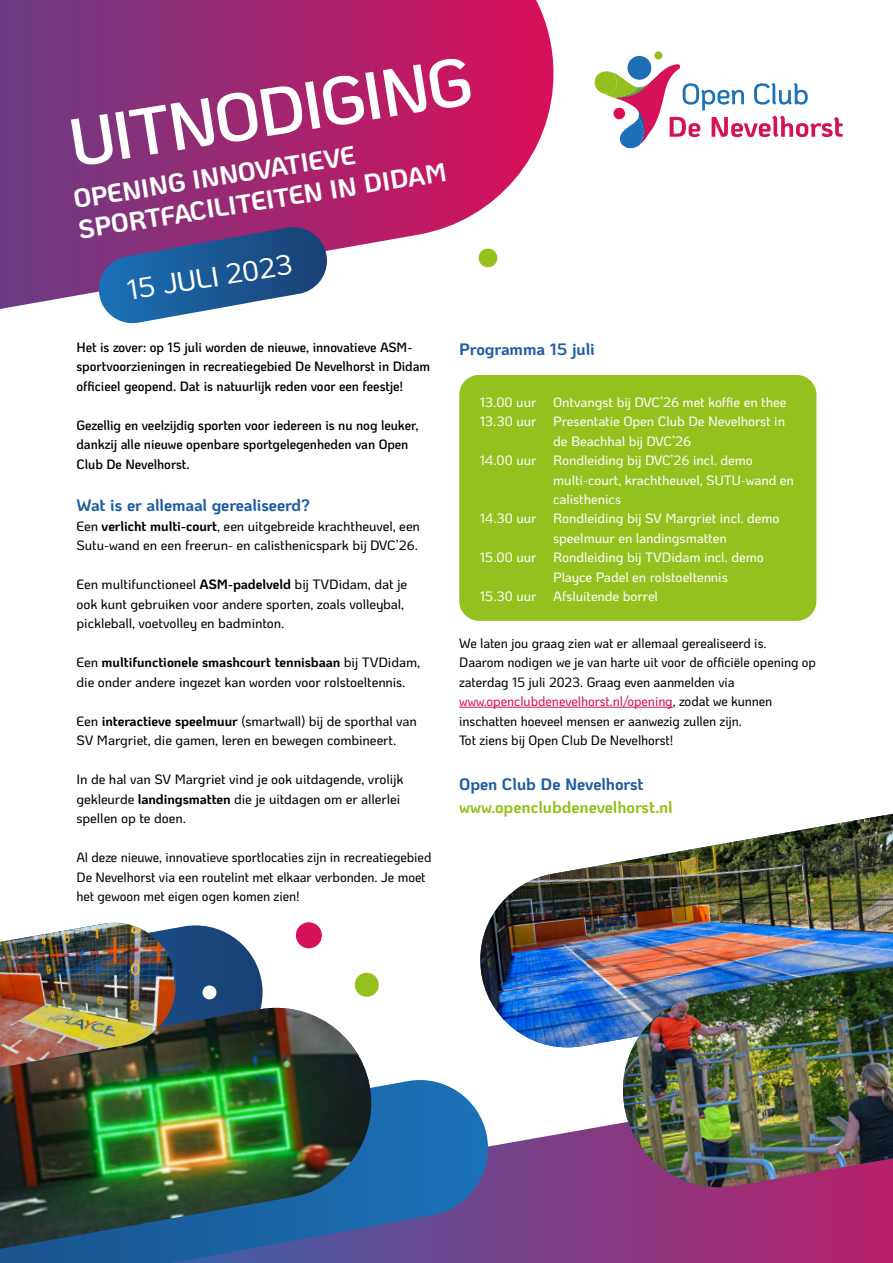
<style>
.page{position:relative;width:893px;height:1263px;background:#fff}
.page>*{position:absolute;margin:0;border:0;box-sizing:border-box;transform-origin:0 0}
.t1{font:600 67.2px "Ko Ho";color:#fff}
.t2{font:500 28.05px "Ko Ho";color:#fff}
.t3{font:700 25.95px/30.8px "Ko Ho";color:#fff}
.t4{font:700 16.5px "Ko Ho";letter-spacing:-.005em;color:#1f5ca3}
.t5{font:700 16.5px "Ko Ho";letter-spacing:-.005em;color:#95c11f}
.t6{font:500 13.5px/19.5px "Ko Ho";letter-spacing:-.005em;color:#000}
.t7{font:500 13.5px/19.5px "Ko Ho";letter-spacing:-.005em;color:#000;scale:.96 1}
.t8{font:500 13.5px "Ko Ho";letter-spacing:-.005em;color:#fff}
.t9{font:600 13.5px/19.5px "Ko Ho";letter-spacing:-.005em;color:#000;scale:.96 1}
.s1{font-weight:700}
.s2{color:#d7105a}
</style>
<div class="page">
<svg style="left:488px;top:1122px;width:405px;height:141px;background:#933f84"></svg>
<svg style="left:0;top:0;width:553px;height:309px;background:#ac4685"></svg>
<svg style="left:99px;top:227px;width:228px;height:97px"></svg>
<svg style="left:0;top:1080px;width:488px;height:183px;background:#3a67a9"></svg>
<svg style="left:295px;top:922px;width:27px;height:27px"></svg>
<svg style="left:354px;top:972px;width:25px;height:25px"></svg>
<svg style="left:477px;top:247px;width:21px;height:21px"></svg>
<hr style="left:459px;top:707px;width:214px;height:1px;background:#d7105a">
<img style="left:480px;top:814px;width:413px;height:233px">
<svg style="left:623px;top:961px;width:270px;height:5px"></svg>
<img style="left:623px;top:966px;width:270px;height:230px">
<img style="left:0;top:1008px;width:371px;height:241px">
<img style="left:0;top:925px;width:263px;height:171px">
<img style="left:0;top:923px;width:175px;height:144px">
<div style="left:627px;top:56px;width:24px;height:24px;background:#1d70b7;border-radius:50%"></div>
<div style="left:654px;top:51px;width:8px;height:8px;background:#93c01f;border-radius:50%"></div>
<svg style="left:595px;top:64px;width:248px;height:85px"></svg>
<div style="left:459px;top:375px;width:357px;height:246px;background:#95c11f;border-radius:20px"></div>
<h1 class="t1" style="left:62px;top:89px;width:408px;rotate:-9deg">UITNODIGING</h1>
<h3 class="t3" style="left:71px;top:184px;width:374px;rotate:-9deg">OPENING INNOVATIEVE<br>SPORTFACILITEITEN IN DIDAM</h3>
<h2 class="t2" style="left:124px;top:268px;width:169px;rotate:-9deg">15 JULI 2023</h2>
<p class="t9" style="left:77px;top:337px;width:370px">Het is zover: op 15 juli worden de nieuwe, innovatieve ASM&shy;sportvoorzieningen in recreatiegebied De Nevelhorst in Didam officieel geopend. Dat is natuurlijk reden voor een feestje!</p>
<p class="t9" style="left:77px;top:415px;width:358px">Gezellig en veelzijdig sporten voor iedereen is nu nog leuker, dankzij alle nieuwe openbare sportgelegenheden van Open<br>Club De Nevelhorst.</p>
<p class="t4" style="left:77px;top:491px;width:235px">Wat is er allemaal gerealiseerd?</p>
<p class="t6" style="left:77px;top:516px;width:345px">Een <span class="s1">verlicht multi-court</span>, een uitgebreide krachtheuvel, een<br>Sutu-wand en een freerun- en calisthenicspark bij DVC’26.</p>
<p class="t6" style="left:77px;top:575px;width:332px">Een multifunctioneel <span class="s1">ASM-padelveld</span> bij TVDidam, dat je ook kunt gebruiken voor andere sporten, zoals volleybal, pickleball, voetvolley en badminton.</p>
<p class="t6" style="left:77px;top:653px;width:345px">Een <span class="s1">multifunctionele smashcourt tennisbaan</span> bij TVDidam, die onder andere ingezet kan worden voor rolstoeltennis.</p>
<p class="t6" style="left:77px;top:711px;width:342px">Een <span class="s1">interactieve speelmuur</span> (smartwall) bij de sporthal van<br>SV Margriet, die gamen, leren en bewegen combineert.</p>
<p class="t6" style="left:77px;top:770px;width:328px">In de hal van SV Margriet vind je ook uitdagende, vrolijk gekleurde <span class="s1">landingsmatten</span> die je uitdagen om er allerlei spellen op te doen.</p>
<p class="t7" style="left:77px;top:848px;width:371px">Al deze nieuwe, innovatieve sportlocaties zijn in recreatiegebied<br>De Nevelhorst via een routelint met elkaar verbonden. Je moet het gewoon met eigen ogen komen zien!</p>
<p class="t4" style="left:459px;top:335px;width:137px">Programma 15 juli</p>
<p class="t8" style="left:480px;top:391px;width:308px">13.00 uur Ontvangst bij DVC’26 met koffie en thee</p>
<p class="t8" style="left:480px;top:410px;width:307px">13.30 uur Presentatie Open Club De Nevelhorst in</p>
<p class="t8" style="left:553px;top:430px;width:139px">de Beachhal bij DVC’26</p>
<p class="t8" style="left:480px;top:449px;width:275px">14.00 uur Rondleiding bij DVC’26 incl. demo</p>
<p class="t8" style="left:553px;top:469px;width:242px">multi-court, krachtheuvel, SUTU-wand en</p>
<p class="t8" style="left:553px;top:488px;width:69px">calisthenics</p>
<p class="t8" style="left:480px;top:508px;width:301px">14.30 uur Rondleiding bij SV Margriet incl. demo</p>
<p class="t8" style="left:553px;top:527px;width:175px">speelmuur en landingsmatten</p>
<p class="t8" style="left:480px;top:547px;width:286px">15.00 uur Rondleiding bij TVDidam incl. demo</p>
<p class="t8" style="left:553px;top:566px;width:176px">Playce Padel en rolstoeltennis</p>
<p class="t8" style="left:480px;top:586px;width:180px">15.30 uur Afsluitende borrel</p>
<p class="t7" style="left:459px;top:633px;width:373px">We laten jou graag zien wat er allemaal gerealiseerd is.<br>Daarom nodigen we je van harte uit voor de officiële opening op zaterdag 15 juli 2023. Graag even aanmelden via <span class="s2">www.openclubdenevelhorst.nl/opening</span>, zodat we kunnen inschatten hoeveel mensen er aanwezig zullen zijn.<br>Tot ziens bij Open Club De Nevelhorst!</p>
<p class="t4" style="left:459px;top:770px;width:186px">Open Club De Nevelhorst</p>
<p class="t5" style="left:459px;top:793px;width:215px">www.openclubdenevelhorst.nl</p>
</div>
